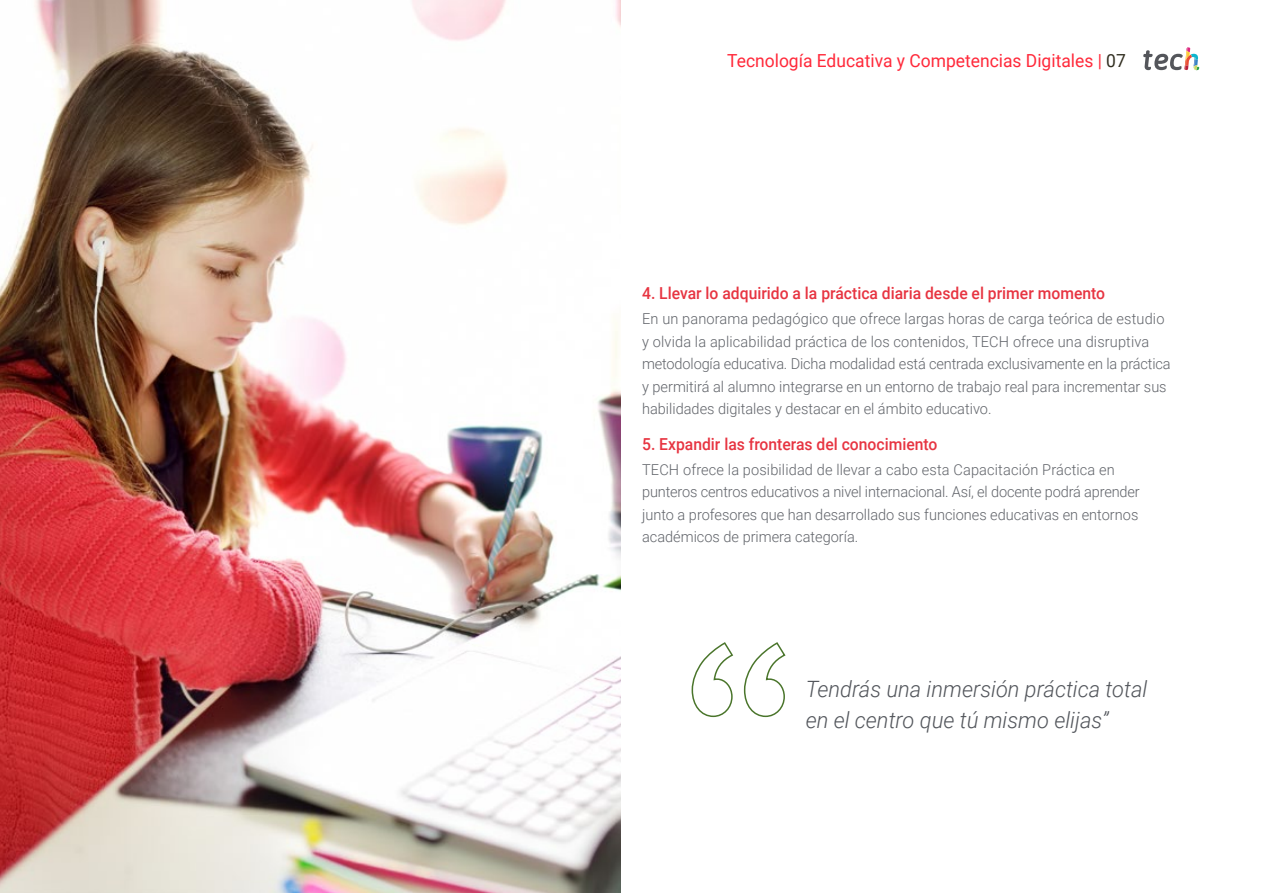
<style>
.page{position:relative;width:1263px;height:893px;background:#fff}
.page>*{position:absolute;margin:0;border:0;box-sizing:border-box;transform-origin:0 0}
.t1{font:italic 300 22.5px/31.5px "Roboto";color:#52555b}
.t2{font:18px "Roboto";color:#ff293a}
.t3{font:500 16.5px "Roboto";color:#e73441;scale:.95 1}
.t4{font:300 15px/22.5px "Roboto";color:#61646a}
.s1{color:#312e20}
</style>
<div class="page">
<img style="left:0;top:0;width:621px;height:893px">
<svg style="left:1143px;top:47px;width:56px;height:24px"></svg>
<svg style="left:691px;top:642px;width:95px;height:76px"></svg>
<p class="t2" style="left:727px;top:48px;width:400px">Tecnología Educativa y Competencias Digitales | <span class="s1">07</span></p>
<p class="t3" style="left:642px;top:282px;width:489px">4. Llevar lo adquirido a la práctica diaria desde el primer momento</p>
<p class="t4" style="left:642px;top:307px;width:530px">En un panorama pedagógico que ofrece largas horas de carga teórica de estudio y olvida la aplicabilidad práctica de los contenidos, TECH ofrece una disruptiva metodología educativa. Dicha modalidad está centrada exclusivamente en la práctica y permitirá al alumno integrarse en un entorno de trabajo real para incrementar sus habilidades digitales y destacar en el ámbito educativo.</p>
<p class="t3" style="left:642px;top:433px;width:312px">5. Expandir las fronteras del conocimiento</p>
<p class="t4" style="left:642px;top:458px;width:499px">TECH ofrece la posibilidad de llevar a cabo esta Capacitación Práctica en punteros centros educativos a nivel internacional. Así, el docente podrá aprender junto a profesores que han desarrollado sus funciones educativas en entornos académicos de primera categoría.</p>
<h1 class="t1" style="left:806px;top:672px;width:343px">Tendrás una inmersión práctica total en el centro que tú mismo elijas”</h1>
</div>
